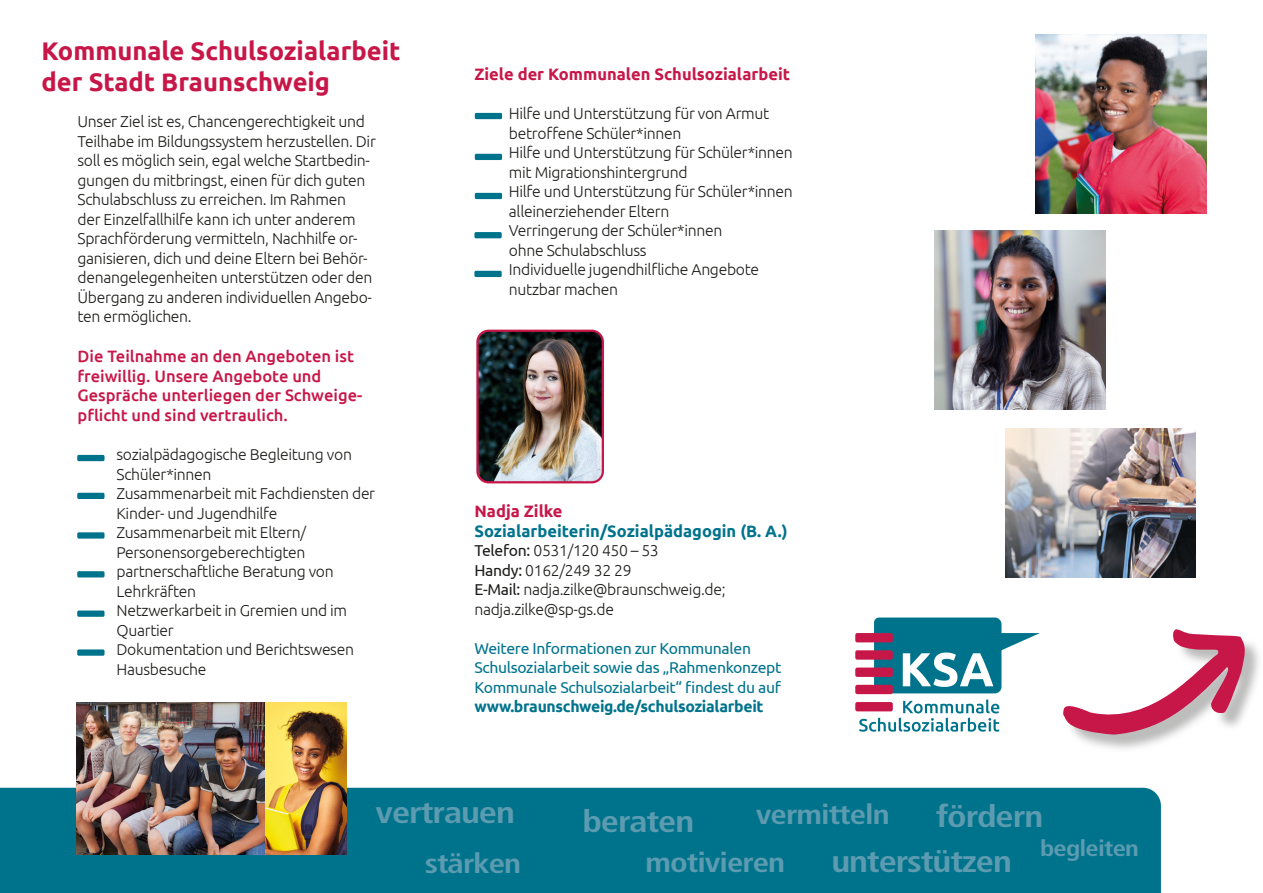
<style>
.page{position:relative;width:1263px;height:893px;background:#fff}
.page>*{position:absolute;margin:0;border:0;box-sizing:border-box;transform-origin:0 0}
.t1{font:700 condensed 30.75px/45.8px "Frutiger LT Pro";letter-spacing:-.03em;color:#5c9bb0;scale:1.18 1}
.t2{font:700 condensed 27.75px/48.6px "Frutiger LT Pro";letter-spacing:-.03em;color:#5c9bb0;scale:1.18 1}
.t3{font:700 25.5px/30.6px "Ubuntu";color:#c71748}
.t4{font:700 condensed 22.35px "Frutiger LT Pro";letter-spacing:-.03em;color:#5c9bb0;scale:1.18 1}
.t5{font:500 16.5px/19.8px "Ubuntu";color:#c71748}
.t6{font:700 16.5px "Ubuntu";color:#c71748}
.t7{font:700 16.5px "Ubuntu";color:#00738c}
.t8{font:300 15.75px/19.5px "Ubuntu";letter-spacing:-.02em;color:#1d1d1b}
.t9{font:15.75px/19.5px "Ubuntu";letter-spacing:-.02em;color:#00738c}
.t10{font:700 15.75px "Ubuntu";letter-spacing:-.02em;color:#00738c}
.s1{font-weight:400}
</style>
<div class="page">
<div style="left:0;top:788px;width:1161px;height:105px;background:#00738c"></div>
<svg style="left:1063px;top:629px;width:184px;height:106px"></svg>
<img style="left:1005px;top:428px;width:191px;height:150px">
<img style="left:1035px;top:34px;width:171px;height:180px">
<img style="left:934px;top:230px;width:171px;height:180px">
<div style="left:77px;top:455px;width:28px;height:6px;background:#00738c"></div>
<div style="left:77px;top:493px;width:28px;height:6px;background:#00738c"></div>
<div style="left:77px;top:532px;width:28px;height:7px;background:#00738c"></div>
<div style="left:77px;top:571px;width:28px;height:6px;background:#00738c"></div>
<div style="left:77px;top:610px;width:28px;height:7px;background:#00738c"></div>
<div style="left:77px;top:649px;width:28px;height:7px;background:#00738c"></div>
<div style="left:855px;top:633px;width:38px;height:9px;background:#c71748;border-radius:2px"></div>
<div style="left:855px;top:650px;width:38px;height:10px;background:#c71748;border-radius:2px"></div>
<div style="left:855px;top:667px;width:38px;height:10px;background:#c71748;border-radius:2px"></div>
<div style="left:855px;top:685px;width:38px;height:9px;background:#c71748;border-radius:2px"></div>
<div style="left:855px;top:702px;width:38px;height:9px;background:#c71748;border-radius:2px"></div>
<svg style="left:859px;top:699px;width:140px;height:33px"></svg>
<svg style="left:874px;top:617px;width:166px;height:76px"></svg>
<img style="left:77px;top:702px;width:270px;height:153px">
<div style="left:475px;top:113px;width:27px;height:6px;background:#00738c"></div>
<div style="left:475px;top:154px;width:27px;height:6px;background:#00738c"></div>
<div style="left:475px;top:193px;width:27px;height:6px;background:#00738c"></div>
<div style="left:474px;top:232px;width:28px;height:6px;background:#00738c"></div>
<div style="left:474px;top:271px;width:28px;height:6px;background:#00738c"></div>
<img style="left:479px;top:331px;width:124px;height:151px">
<div style="left:476px;top:330px;width:128px;height:153px;border:2px solid #c71748;border-radius:11px"></div>
<h3 class="t3" style="left:42px;top:35px;width:360px">Kommunale Schulsozialarbeit der Stadt Braunschweig</h3>
<p class="t8" style="left:78px;top:112px;width:300px">Unser Ziel ist es, Chancengerechtigkeit und Teilhabe im Bildungssystem herzustellen. Dir soll es möglich sein, egal welche Startbedin&shy;gungen du mitbringst, einen für dich guten Schulabschluss zu erreichen. Im Rahmen<br>der Einzelfallhilfe kann ich unter anderem Sprachförderung vermitteln, Nachhilfe or&shy;ganisieren, dich und deine Eltern bei Behör&shy;denangelegenheiten unterstützen oder den Übergang zu anderen individuellen Angebo&shy;ten ermöglichen.</p>
<p class="t5" style="left:78px;top:345px;width:286px">Die Teilnahme an den Angeboten ist freiwillig. Unsere Angebote und Gespräche unterliegen der Schweige&shy;pflicht und sind vertraulich.</p>
<p class="t8" style="left:117px;top:445px;width:260px">sozialpädagogische Begleitung von<br>Schüler*innen<br>Zusammenarbeit mit Fachdiensten der<br>Kinder- und Jugendhilfe<br>Zusammenarbeit mit Eltern/<br>Personensorgeberechtigten partnerschaftliche Beratung von<br>Lehrkräften<br>Netzwerkarbeit in Gremien und im<br>Quartier<br>Dokumentation und Berichtswesen<br>Hausbesuche</p>
<p class="t6" style="left:474px;top:64px;width:317px">Ziele der Kommunalen Schulsozialarbeit</p>
<p class="t8" style="left:509px;top:104px;width:285px">Hilfe und Unterstützung für von Armut betroffene Schüler*innen<br>Hilfe und Unterstützung für Schüler*innen mit Migrationshintergrund<br>Hilfe und Unterstützung für Schüler*innen alleinerziehender Eltern<br>Verringerung der Schüler*innen<br>ohne Schulabschluss<br>Individuelle jugendhilfliche Angebote nutzbar machen</p>
<p class="t6" style="left:474px;top:501px;width:90px">Nadja Zilke</p>
<p class="t7" style="left:474px;top:521px;width:315px">Sozialarbeiterin/Sozialpädagogin (B. A.)</p>
<p class="t8" style="left:474px;top:541px;width:253px"><span class="s1">Telefon:</span> 0531/120 450 – 53<br><span class="s1">Handy:</span> 0162/249 32 29<br><span class="s1">E-Mail:</span> nadja.zilke@braunschweig.de; nadja.zilke@sp-gs.de</p>
<p class="t9" style="left:474px;top:638px;width:309px">Weitere Informationen zur Kommunalen<br>Schulsozialarbeit sowie das „Rahmenkonzept<br>Kommunale Schulsozialarbeit“ findest du auf</p>
<p class="t10" style="left:474px;top:697px;width:291px">www.braunschweig.de/schulsozialarbeit</p>
<h2 class="t2" style="left:646px;top:790px;width:208px;text-indent:110px">vermitteln motivieren</h2>
<h1 class="t1" style="left:376px;top:790px;width:120px">vertrauen</h1>
<h1 class="t1" style="left:582px;top:799px;width:96px">beraten</h1>
<h1 class="t1" style="left:831px;top:793px;width:181px;text-indent:105px">fördern unterstützen</h1>
<h3 class="t4" style="left:1040px;top:835px;width:85px">begleiten</h3>
<h2 class="t2" style="left:425px;top:839px;width:83px">stärken</h2>
</div>
